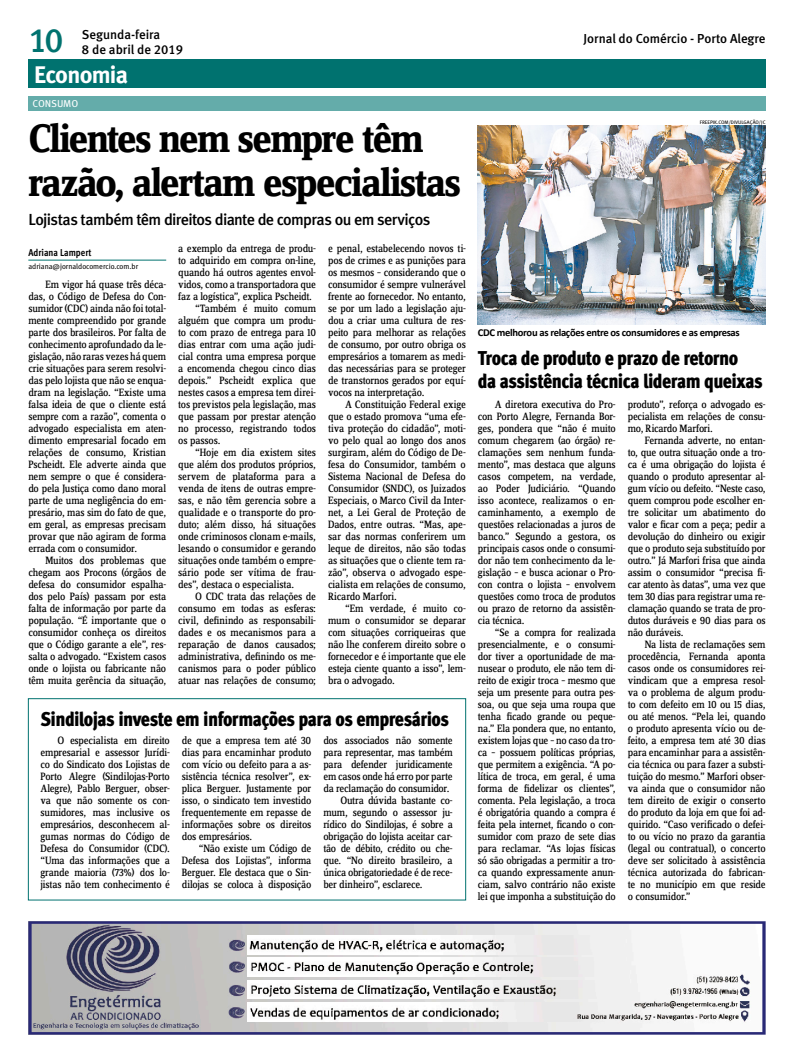
<style>
.page{position:relative;width:794px;height:1063px;background:#fff}
.page>*{position:absolute;margin:0;border:0;box-sizing:border-box;transform-origin:0 0}
.Abre{font:700 41px/44px "Zine Serif Dis";letter-spacing:-.045em;color:#000}
.t1{font:34px "Meta Medium LF";color:#00726f}
.t2{font:24px "Meta Bold LF";letter-spacing:-.03em;color:#fff}
.Retranca_3_2_1{font:20px/23px "Meta Cond Black LF";letter-spacing:-.03em;color:#000}
.Linha_de_apoio{font:16px "Meta Medium LF";letter-spacing:-.04em;color:#000}
.Cabeçalho{font:13px "Meta Medium LF";color:#000}
.TEXTO{font:11px/12px "Zine Serif Dis";letter-spacing:-.02em;color:#000;text-align:justify}
.Legenda{font:700 10.6px "Calibri";letter-spacing:-.03em;color:#000}
.Assinatura{font:10px "Meta Cond Bold LF";color:#000}
.CARTOLA{font:10px "Meta Book LF Caps";letter-spacing:-.015em;color:#fff}
.E-mail{font:7.7px "Meta Cond Book LF";color:#000;scale:1.11 1}
.Crédito{font:5px "Meta Book Caps";color:#000}
</style>
<div class="page">
<div style="left:28px;top:60px;width:737px;height:28px;background:#00726f"></div>
<img style="left:28px;top:921px;width:737px;height:114px">
<img style="left:247px;top:936px;width:511px;height:18px">
<img style="left:247px;top:958px;width:511px;height:18px">
<img style="left:247px;top:980px;width:511px;height:18px">
<img style="left:247px;top:1003px;width:511px;height:18px">
<div style="left:28px;top:96px;width:737px;height:14px;background:#64acaa"></div>
<hr style="left:28px;top:260px;width:138px;height:1px;background:#00726f">
<img style="left:478px;top:125px;width:287px;height:199px">
<div style="left:28px;top:698px;width:438px;height:202px;border:1px solid #00726f"></div>
<p class="Cabeçalho" style="left:82px;top:26px;width:80px">Segunda-feira</p>
<p class="Cabeçalho" style="left:82px;top:42px;width:103px">8 de abril de 2019</p>
<p class="t1" style="left:28px;top:21px;width:37px">10</p>
<p class="Cabeçalho" style="left:583px;top:31px;width:183px">Jornal do Comércio - Porto Alegre</p>
<h3 class="t2" style="left:34px;top:60px;width:95px">Economia</h3>
<p class="CARTOLA" style="left:33px;top:98px;width:47px">CONSUMO</p>
<p class="Abre" style="left:28px;top:118px;width:434px">Clientes nem sempre têm razão, alertam especialistas</p>
<p class="Linha_de_apoio" style="left:28px;top:210px;width:403px">Lojistas também têm direitos diante de compras ou em serviços</p>
<p class="Assinatura" style="left:28px;top:247px;width:65px">Adriana Lampert</p>
<p class="E-mail" style="left:28px;top:262px;width:101px">adriana@jornaldocomercio.com.br</p>
<p class="TEXTO" style="left:178px;top:243px;width:139px">a exemplo da entrega de produ&shy;to adquirido em compra on-line, quando há outros agentes envol&shy;vidos, como a transportadora que faz a logística”, explica Pscheidt.</p>
<p class="TEXTO" style="left:178px;top:303px;width:139px;text-indent:17px">“Também é muito comum alguém que compra um produ&shy;to com prazo de entrega para 10 dias entrar com uma ação judi&shy;cial contra uma empresa porque a encomenda chegou cinco dias depois.” Pscheidt explica que nestes casos a empresa tem direi&shy;tos previstos pela legislação, mas que passam por prestar atenção no processo, registrando todos os passos.</p>
<p class="TEXTO" style="left:178px;top:447px;width:139px;text-indent:17px">“Hoje em dia existem sites que além dos produtos próprios, servem de plataforma para a venda de itens de outras empre&shy;sas, e não têm gerencia sobre a qualidade e o transporte do pro&shy;duto; além disso, há situações onde criminosos clonam e-mails, lesando o consumidor e gerando situações onde também o empre&shy;sário pode ser vítima de frau&shy;des”, destaca o especialista.</p>
<p class="TEXTO" style="left:178px;top:591px;width:139px;text-indent:17px">O CDC trata das relações de consumo em todas as esferas: civil, definindo as responsabili&shy;dades e os mecanismos para a reparação de danos causados; administrativa, definindo os me&shy;canismos para o poder público atuar nas relações de consumo;</p>
<p class="TEXTO" style="left:328px;top:243px;width:139px">e penal, estabelecendo novos ti&shy;pos de crimes e as punições para os mesmos – considerando que o consumidor é sempre vulnerável frente ao fornecedor. No entanto, se por um lado a legislação aju&shy;dou a criar uma cultura de res&shy;peito para melhorar as relações de consumo, por outro obriga os empresários a tomarem as medi&shy;das necessárias para se proteger de transtornos gerados por equí&shy;vocos na interpretação.</p>
<p class="TEXTO" style="left:328px;top:399px;width:139px;text-indent:17px">A Constituição Federal exige que o estado promova “uma efe&shy;tiva proteção do cidadão”, moti&shy;vo pelo qual ao longo dos anos surgiram, além do Código de De&shy;fesa do Consumidor, também o Sistema Nacional de Defesa do Consumidor (SNDC), os Juizados Especiais, o Marco Civil da Inter&shy;net, a Lei Geral de Proteção de Dados, entre outras. “Mas, ape&shy;sar das normas conferirem um leque de direitos, não são todas as situações que o cliente tem ra&shy;zão”, observa o advogado espe&shy;cialista em relações de consumo, Ricardo Marfori.</p>
<p class="TEXTO" style="left:328px;top:603px;width:139px;text-indent:17px">“Em verdade, é muito co&shy;mum o consumidor se deparar com situações corriqueiras que não lhe conferem direito sobre o fornecedor e é importante que ele esteja ciente quanto a isso”, lem&shy;bra o advogado.</p>
<p class="TEXTO" style="left:28px;top:279px;width:139px;text-indent:17px">Em vigor há quase três déca&shy;das, o Código de Defesa do Con&shy;sumidor (CDC) ainda não foi total&shy;mente compreendido por grande parte dos brasileiros. Por falta de conhecimento aprofundado da le&shy;gislação, não raras vezes há quem crie situações para serem resolvi&shy;das pelo lojista que não se enqua&shy;dram na legislação. “Existe uma falsa ideia de que o cliente está sempre com a razão”, comenta o advogado especialista em aten&shy;dimento empresarial focado em relações de consumo, Kristian Pscheidt. Ele adverte ainda que nem sempre o que é considera&shy;do pela Justiça como dano moral parte de uma negligência do em&shy;presário, mas sim do fato de que, em geral, as empresas precisam provar que não agiram de forma errada com o consumidor.</p>
<p class="TEXTO" style="left:28px;top:555px;width:139px;text-indent:17px">Muitos dos problemas que chegam aos Procons (órgãos de defesa do consumidor espalha&shy;dos pelo País) passam por esta falta de informação por parte da população. “É importante que o consumidor conheça os direitos que o Código garante a ele”, res&shy;salta o advogado. “Existem casos onde o lojista ou fabricante não têm muita gerência da situação,</p>
<p class="Retranca_3_2_1" style="left:40px;top:708px;width:410px">Sindilojas investe em informações para os empresários</p>
<p class="TEXTO" style="left:40px;top:735px;width:131px;text-indent:17px">O especialista em direito empresarial e assessor Jurídi&shy;co do Sindicato dos Lojistas de Porto Alegre (Sindilojas-Porto Alegre), Pablo Berguer, obser&shy;va que não somente os con&shy;sumidores, mas inclusive os empresários, desconhecem al&shy;gumas normas do Código de Defesa do Consumidor (CDC). “Uma das informações que a grande maioria (73%) dos lo&shy;jistas não tem conhecimento é</p>
<p class="TEXTO" style="left:182px;top:735px;width:131px">de que a empresa tem até 30 dias para encaminhar produto com vício ou defeito para a as&shy;sistência técnica resolver”, ex&shy;plica Berguer. Justamente por isso, o sindicato tem investido frequentemente em repasse de informações sobre os direitos dos empresários.</p>
<p class="TEXTO" style="left:323px;top:735px;width:131px">dos associados não somente para representar, mas também para defender juridicamente em casos onde há erro por parte da reclamação do consumidor.</p>
<p class="TEXTO" style="left:323px;top:795px;width:131px;text-indent:17px">Outra dúvida bastante co&shy;mum, segundo o assessor ju&shy;rídico do Sindilojas, é sobre a obrigação do lojista aceitar car&shy;tão de débito, crédito ou che&shy;que. “No direito brasileiro, a única obrigatoriedade é de rece&shy;ber dinheiro”, esclarece.</p>
<p class="TEXTO" style="left:182px;top:843px;width:131px;text-indent:17px">“Não existe um Código de Defesa dos Lojistas”, informa Berguer. Ele destaca que o Sin&shy;dilojas se coloca à disposição</p>
<p class="Crédito" style="left:700px;top:120px;width:67px">FREEPIK.COM/DIVULGAÇÃO/JC</p>
<p class="Legenda" style="left:478px;top:325px;width:263px">CDC melhorou as relações entre os consumidores e as empresas</p>
<p class="Retranca_3_2_1" style="left:478px;top:347px;width:286px">Troca de produto e prazo de retorno<br>da assistência técnica lideram queixas</p>
<p class="TEXTO" style="left:478px;top:399px;width:139px;text-indent:17px">A diretora executiva do Pro&shy;con Porto Alegre, Fernanda Bor&shy;ges, pondera que “não é muito comum chegarem (ao órgão) re&shy;clamações sem nenhum funda&shy;mento”, mas destaca que alguns casos competem, na verdade, ao Poder Judiciário. “Quando isso acontece, realizamos o en&shy;caminhamento, a exemplo de questões relacionadas a juros de banco.” Segundo a gestora, os principais casos onde o consumi&shy;dor não tem conhecimento da le&shy;gislação – e busca acionar o Pro&shy;con contra o lojista – envolvem questões como troca de produtos ou prazo de retorno da assistên&shy;cia técnica.</p>
<p class="TEXTO" style="left:478px;top:627px;width:139px;text-indent:17px">“Se a compra for realizada presencialmente, e o consumi&shy;dor tiver a oportunidade de ma&shy;nusear o produto, ele não tem di&shy;reito de exigir troca – mesmo que seja um presente para outra pes&shy;soa, ou que seja uma roupa que tenha ficado grande ou peque&shy;na.” Ela pondera que, no entanto, existem lojas que – no caso da tro&shy;ca – possuem políticas próprias, que permitem a exigência. “A po&shy;lítica de troca, em geral, é uma forma de fidelizar os clientes”, comenta. Pela legislação, a troca é obrigatória quando a compra é feita pela internet, ficando o con&shy;sumidor com prazo de sete dias para reclamar. “As lojas físicas só são obrigadas a permitir a tro&shy;ca quando expressamente anun&shy;ciam, salvo contrário não existe lei que imponha a substituição do</p>
<p class="TEXTO" style="left:628px;top:399px;width:139px">produto”, reforça o advogado es&shy;pecialista em relações de consu&shy;mo, Ricardo Marfori.</p>
<p class="TEXTO" style="left:628px;top:435px;width:139px;text-indent:17px">Fernanda adverte, no entan&shy;to, que outra situação onde a tro&shy;ca é uma obrigação do lojista é quando o produto apresentar al&shy;gum vício ou defeito. “Neste caso, quem comprou pode escolher en&shy;tre solicitar um abatimento do valor e ficar com a peça; pedir a devolução do dinheiro ou exigir que o produto seja substituído por outro.” Já Marfori frisa que ainda assim o consumidor “precisa fi&shy;car atento às datas”, uma vez que tem 30 dias para registrar uma re&shy;clamação quando se trata de pro&shy;dutos duráveis e 90 dias para os não duráveis.</p>
<p class="TEXTO" style="left:628px;top:639px;width:139px;text-indent:17px">Na lista de reclamações sem procedência, Fernanda aponta casos onde os consumidores rei&shy;vindicam que a empresa resol&shy;va o problema de algum produ&shy;to com defeito em 10 ou 15 dias, ou até menos. “Pela lei, quando o produto apresenta vício ou de&shy;feito, a empresa tem até 30 dias para encaminhar para a assistên&shy;cia técnica ou para fazer a substi&shy;tuição do mesmo.” Marfori obser&shy;va ainda que o consumidor não tem direito de exigir o conserto do produto da loja em que foi ad&shy;quirido. “Caso verificado o defei&shy;to ou vício no prazo da garantia (legal ou contratual), o concerto deve ser solicitado à assistência técnica autorizada do fabrican&shy;te no município em que reside o consumidor.”</p>
</div>
